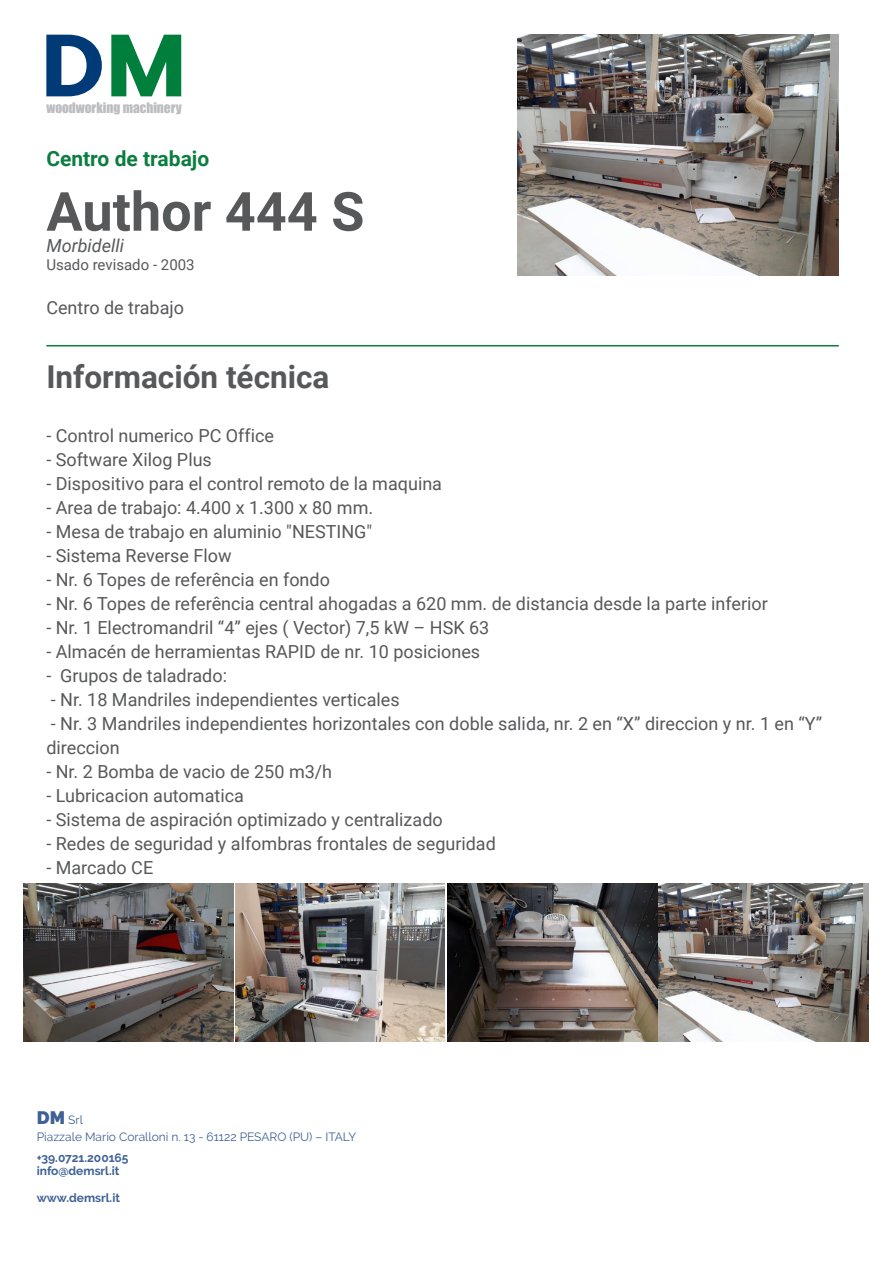
<style>
.page{position:relative;width:893px;height:1263px;background:#fff}
.page>*{position:absolute;margin:0;border:0;box-sizing:border-box;transform-origin:0 0}
.t1{font:700 54px "Roboto";color:#57585a}
.t2{font:700 31.5px "Roboto";color:#57585a}
.t3{font:700 21px "Roboto";color:#0c7d40}
.t4{font:18px/24px "Roboto";color:#57585a}
.t5{font:italic 18px "Roboto";color:#57585a}
.t6{font:15px "Roboto";color:#57585a}
.t7{font:13.35px "Impact";color:#bcbdc0}
.t8{font:12px/16.5px "Raleway";color:#3f6196}
.t9{font:700 12px/13.5px "Raleway";color:#3f6196}
.s1{font-weight:900;font-size:18px}
</style>
<div class="page">
<img style="left:24px;top:884px;width:421px;height:157px">
<img style="left:518px;top:35px;width:321px;height:240px">
<img style="left:659px;top:884px;width:210px;height:157px">
<img style="left:447px;top:884px;width:210px;height:157px">
<hr style="left:46px;top:345px;width:793px;height:1px;background:#0c7d40">
<svg style="left:46px;top:35px;width:56px;height:61px"></svg>
<svg style="left:111px;top:35px;width:70px;height:61px"></svg>
<p class="t7" style="left:46px;top:98px;width:137px">woodworking machinery</p>
<p class="t3" style="left:46px;top:144px;width:164px">Centro de trabajo</p>
<h1 class="t1" style="left:46px;top:174px;width:320px">Author 444 S</h1>
<p class="t5" style="left:46px;top:233px;width:79px">Morbidelli</p>
<p class="t6" style="left:46px;top:254px;width:150px">Usado revisado - 2003</p>
<p class="t4" style="left:46px;top:294px;width:139px">Centro de trabajo</p>
<h2 class="t2" style="left:46px;top:354px;width:284px">Información técnica</h2>
<p class="t4" style="left:46px;top:423px;width:229px">- Control numerico PC Office</p>
<p class="t4" style="left:46px;top:447px;width:167px">- Software Xilog Plus</p>
<p class="t4" style="left:46px;top:471px;width:397px">- Dispositivo para el control remoto de la maquina</p>
<p class="t4" style="left:46px;top:495px;width:328px">- Area de trabajo: 4.400 x 1.300 x 80 mm.</p>
<p class="t4" style="left:46px;top:519px;width:327px">- Mesa de trabajo en aluminio "NESTING"</p>
<p class="t4" style="left:46px;top:543px;width:187px">- Sistema Reverse Flow</p>
<p class="t4" style="left:46px;top:567px;width:285px">- Nr. 6 Topes de referência en fondo</p>
<p class="t4" style="left:46px;top:591px;width:723px">- Nr. 6 Topes de referência central ahogadas a 620 mm. de distancia desde la parte inferior</p>
<p class="t4" style="left:46px;top:615px;width:444px">- Nr. 1 Electromandril “4” ejes ( Vector) 7,5 kW – HSK 63</p>
<p class="t4" style="left:46px;top:639px;width:435px">- Almacén de herramientas RAPID de nr. 10 posiciones</p>
<p class="t4" style="left:46px;top:663px;width:182px">- Grupos de taladrado:</p>
<p class="t4" style="left:51px;top:687px;width:350px">- Nr. 18 Mandriles independientes verticales</p>
<p class="t4" style="left:46px;top:711px;width:777px">- Nr. 3 Mandriles independientes horizontales con doble salida, nr. 2 en “X” direccion y nr. 1 en “Y” direccion</p>
<p class="t4" style="left:46px;top:758px;width:287px">- Nr. 2 Bomba de vacio de 250 m3/h</p>
<p class="t4" style="left:46px;top:782px;width:199px">- Lubricacion automatica</p>
<p class="t4" style="left:46px;top:806px;width:398px">- Sistema de aspiración optimizado y centralizado</p>
<p class="t4" style="left:46px;top:830px;width:451px">- Redes de seguridad y alfombras frontales de seguridad</p>
<p class="t4" style="left:46px;top:854px;width:108px">- Marcado CE</p>
<p class="t8" style="left:37px;top:1112px;width:321px"><span class="s1">DM</span> Srl<br>Piazzale Mario Coralloni n. 13 - 61122 PESARO (PU) – ITALY</p>
<p class="t9" style="left:37px;top:1151px;width:93px">+39.0721.200165 info@demsrl.it</p>
<p class="t9" style="left:37px;top:1191px;width:85px">www.demsrl.it</p>
</div>
